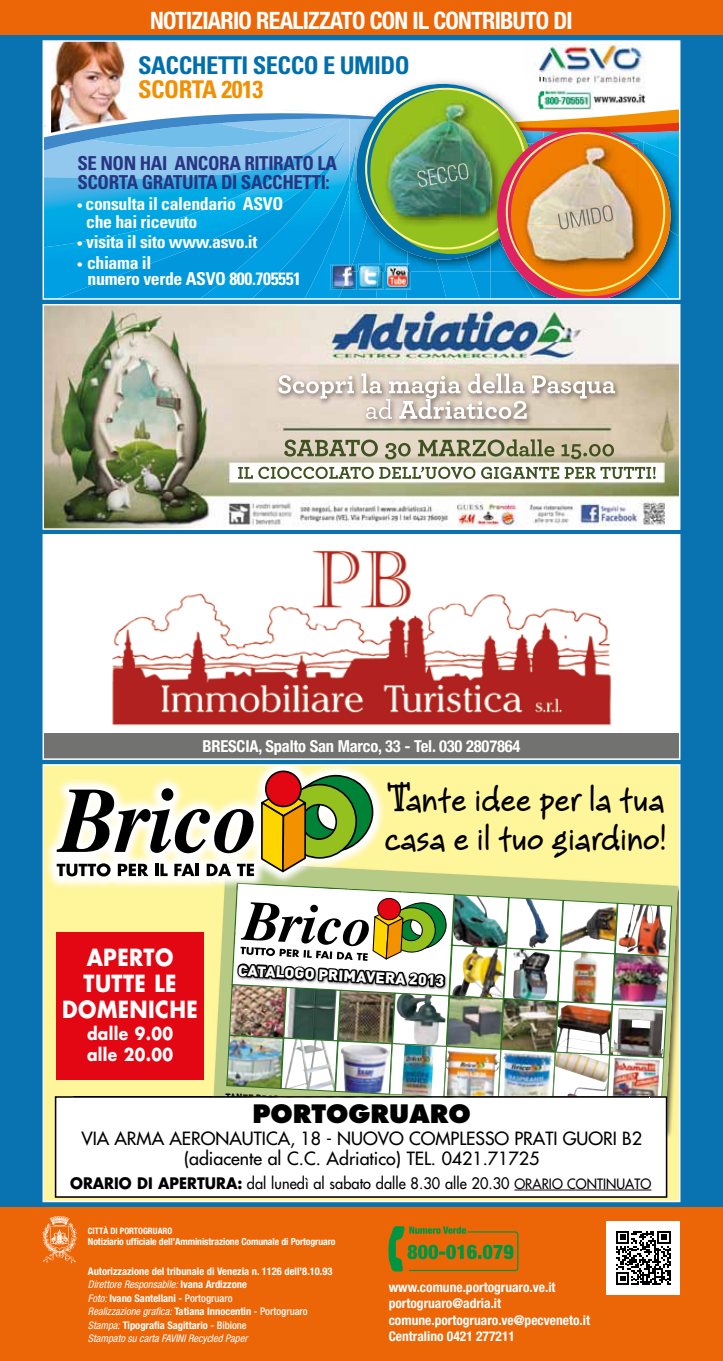
<style>
.page{position:relative;width:723px;height:1361px;background:#fff}
.page>*{position:absolute;margin:0;border:0;box-sizing:border-box;transform-origin:0 0}
.t1{font:700 38.7px/38.7px "Bruno JB";color:#000;scale:.9 1}
.t2{font:800 24.75px "Futura";color:#000}
.t3{font:700 condensed 24.45px "Univers";letter-spacing:-.02em;color:#006fae}
.t4{font:700 condensed 24.45px "Univers";letter-spacing:-.02em;color:#f19002}
.t5{font:700 condensed 24px "Helvetica Neue";letter-spacing:-.03em;color:#fff}
.t6{font:700 22.95px/25.8px "Futura";letter-spacing:.02em;color:#fff;text-align:center;scale:.9 1}
.t7{font:700 condensed 19.2px/19.2px "Univers";letter-spacing:-.02em;color:#283583}
.t8{font:700 condensed 17.7px/17.7px "Univers";letter-spacing:-.02em;color:#fff}
.t9{font:17.7px/20.1px "Futura";color:#000;text-align:center}
.t10{font:700 17.25px/21.6px "Futura";letter-spacing:.02em;color:#fff;scale:.9 1}
.t11{font:700 condensed 16.5px "Helvetica Neue";letter-spacing:-.01em;color:#fff}
.t12{font:15.45px "Futura";letter-spacing:.005em;color:#000;scale:.94 1}
.t13{font:900 15.15px "DIN";color:#fff;scale:1.05 1}
.t14{font:700 condensed 13.5px/16.5px "Helvetica Neue";color:#fff}
.t15{font:700 condensed 10.5px/13.5px "Helvetica Neue";color:#fff}
.t16{font:700 condensed 9.75px "Helvetica Neue";letter-spacing:-.01em;color:#fff}
.t17{font:700 condensed 8.85px "Helvetica Neue";color:#fff}
.s1{font-family:"Futura";font-weight:400;font-size:11.85px}
.s2{font-weight:700}
.s3{font-size:13.95px}
.s4{font-weight:400;font-style:italic}
.s5{font-weight:500}
</style>
<div class="page">
<div style="left:0;top:32px;width:723px;height:1208px;background:#0972b0"></div>
<div style="left:0;top:1207px;width:723px;height:154px;background:#ec6608"></div>
<div style="left:0;top:0;width:723px;height:34px;background:#ec6608"></div>
<svg style="left:43px;top:1216px;width:34px;height:47px"></svg>
<div style="left:46px;top:767px;width:631px;height:432px;background:#fff69b"></div>
<svg style="left:213px;top:855px;width:464px;height:275px;background:#e7e693"></svg>
<svg style="left:55px;top:1096px;width:612px;height:101px"></svg>
<img style="left:73px;top:1095px;width:138px;height:2px">
<img style="left:73px;top:1097px;width:576px;height:79px">
<hr style="left:514px;top:1189px;width:137px;height:1px;background:#000">
<div style="left:56px;top:932px;width:148px;height:147px;background:#e30613"></div>
<img style="left:46px;top:767px;width:340px;height:122px">
<img style="left:211px;top:860px;width:175px;height:29px">
<img style="left:224px;top:862px;width:162px;height:27px">
<img style="left:226px;top:883px;width:446px;height:225px">
<img style="left:238px;top:884px;width:92px;height:5px">
<svg style="left:260px;top:774px;width:114px;height:100px;background:#9fad4d"></svg>
<div style="left:266px;top:771px;width:35px;height:35px;background:#e30613;border-radius:50%"></div>
<div style="left:265px;top:770px;width:37px;height:37px;border:2px solid #000;border-radius:50%"></div>
<svg style="left:57px;top:863px;width:54px;height:13px"></svg>
<svg style="left:118px;top:864px;width:30px;height:12px"></svg>
<svg style="left:155px;top:864px;width:13px;height:12px"></svg>
<svg style="left:174px;top:864px;width:25px;height:12px"></svg>
<svg style="left:207px;top:864px;width:24px;height:12px"></svg>
<svg style="left:237px;top:864px;width:17px;height:12px"></svg>
<svg style="left:57px;top:788px;width:197px;height:65px"></svg>
<div style="left:43px;top:764px;width:637px;height:438px;border:2px solid #fff"></div>
<div style="left:43px;top:535px;width:637px;height:224px;background:#fff"></div>
<img style="left:112px;top:550px;width:499px;height:176px">
<div style="left:43px;top:733px;width:637px;height:26px;background:#727271"></div>
<div style="left:43px;top:534px;width:637px;height:226px;border:2px solid #fff"></div>
<div style="left:607px;top:1221px;width:73px;height:73px;background:#fff"></div>
<svg style="left:616px;top:1231px;width:54px;height:54px"></svg>
<img style="left:46px;top:307px;width:631px;height:220px">
<div style="left:43px;top:304px;width:637px;height:226px;border:2px solid #fff"></div>
<svg style="left:46px;top:43px;width:631px;height:33px"></svg>
<img style="left:524px;top:43px;width:122px;height:33px">
<img style="left:51px;top:43px;width:80px;height:33px">
<img style="left:46px;top:76px;width:631px;height:221px">
<div style="left:43px;top:40px;width:637px;height:260px;border:2px solid #fff"></div>
<svg style="left:388px;top:1226px;width:131px;height:46px"></svg>
<h3 class="t5" style="left:150px;top:6px;width:11px">NOTI</h3>
<h3 class="t5" style="left:192px;top:6px;width:22px">ZIARIO</h3>
<h3 class="t5" style="left:256px;top:6px;width:12px">REALI</h3>
<h3 class="t5" style="left:308px;top:6px;width:150px">ZZATO CON IL CONTRIBUTO</h3>
<h3 class="t5" style="left:553px;top:6px;width:10px">DI</h3>
<h3 class="t3" style="left:138px;top:50px;width:273px">SACCHETTI SECCO E UMIDO</h3>
<h3 class="t4" style="left:138px;top:75px;width:127px">SCORTA 2013</h3>
<h3 class="t7" style="left:77px;top:153px;width:261px">SE NON HAI ANCORA RITIRATO LA<br>SCORTA GRATUITA DI SACCHETTI:</h3>
<h3 class="t8" style="left:86px;top:195px;width:199px;text-indent:-9px"><span class="s1">•</span> consulta il calendario ASVO che hai ricevuto</h3>
<h3 class="t8" style="left:77px;top:233px;width:182px"><span class="s1">•</span> visita il sito www.asvo.it</h3>
<h3 class="t8" style="left:88px;top:255px;width:215px;line-height:16.4px;text-indent:-10px"><span class="s1">•</span> chiama il<br>numero verde ASVO 800.705551</h3>
<h3 class="t11" style="left:202px;top:736px;width:10px">BRES</h3>
<h3 class="t11" style="left:237px;top:736px;width:285px">CIA, Spalto San Marco, 33 - Tel. 030 2807864</h3>
<h3 class="t6" style="left:62px;top:944px;width:152px">APERTO<br>TUTTE LE<br>DOMENICHE</h3>
<h3 class="t10" style="left:87px;top:1022px;width:97px">dalle 9.00 alle 20.00</h3>
<h1 class="t1" style="left:384px;top:778px;width:316px">Tante idee per la tua casa e il tuo giardino!</h1>
<h3 class="t13" style="left:239px;top:960px;width:198px;rotate:3deg">CATALOGO PRIMAVERA 2013</h3>
<h2 class="t2" style="left:252px;top:1098px;width:220px">PORTOGRUARO</h2>
<h3 class="t9" style="left:81px;top:1128px;width:562px">VIA ARMA AERONAUTICA, 18 - NUOVO COMPLESSO PRATI GUORI B2 (adiacente al C.C. Adriatico) TEL. 0421.71725</h3>
<h3 class="t12" style="left:70px;top:1173px;width:620px"><span class="s2">ORARIO DI APERTURA:</span> dal lunedì al sabato dalle 8.30 alle 20.30 <span class="s3">ORARIO CONTINUATO</span></h3>
<p class="t17" style="left:88px;top:1225px;width:43px">Città DI PORTOGRUARO</p>
<p class="t16" style="left:88px;top:1236px;width:249px">Notiziario ufficiale dell’Amministrazione Comunale di Portogruaro</p>
<p class="t15" style="left:88px;top:1264px;width:246px">Autorizzazione del tribunale di Venezia n. 1126 dell’8.10.93<br><span class="s4">Direttore Responsabile:</span> Ivana Ardizzone<br><span class="s4">Foto:</span> Ivano Santellani <span class="s5">- Portogruaro<br></span><span class="s4">Realizzazione grafica:</span> Tatiana Innocentin <span class="s5">- Portogruaro </span><span class="s4">Stampa:</span> Tipografia Sagittario <span class="s5">- Bibione<br></span><span class="s4">Stampato su carta FAVINI Recycled Paper</span></p>
<p class="t14" style="left:389px;top:1278px;width:203px">www.comune.portogruaro.ve.it portogruaro@adria.it comune.portogruaro.ve@pecveneto.it<br>Centralino 0421 277211</p>
</div>
